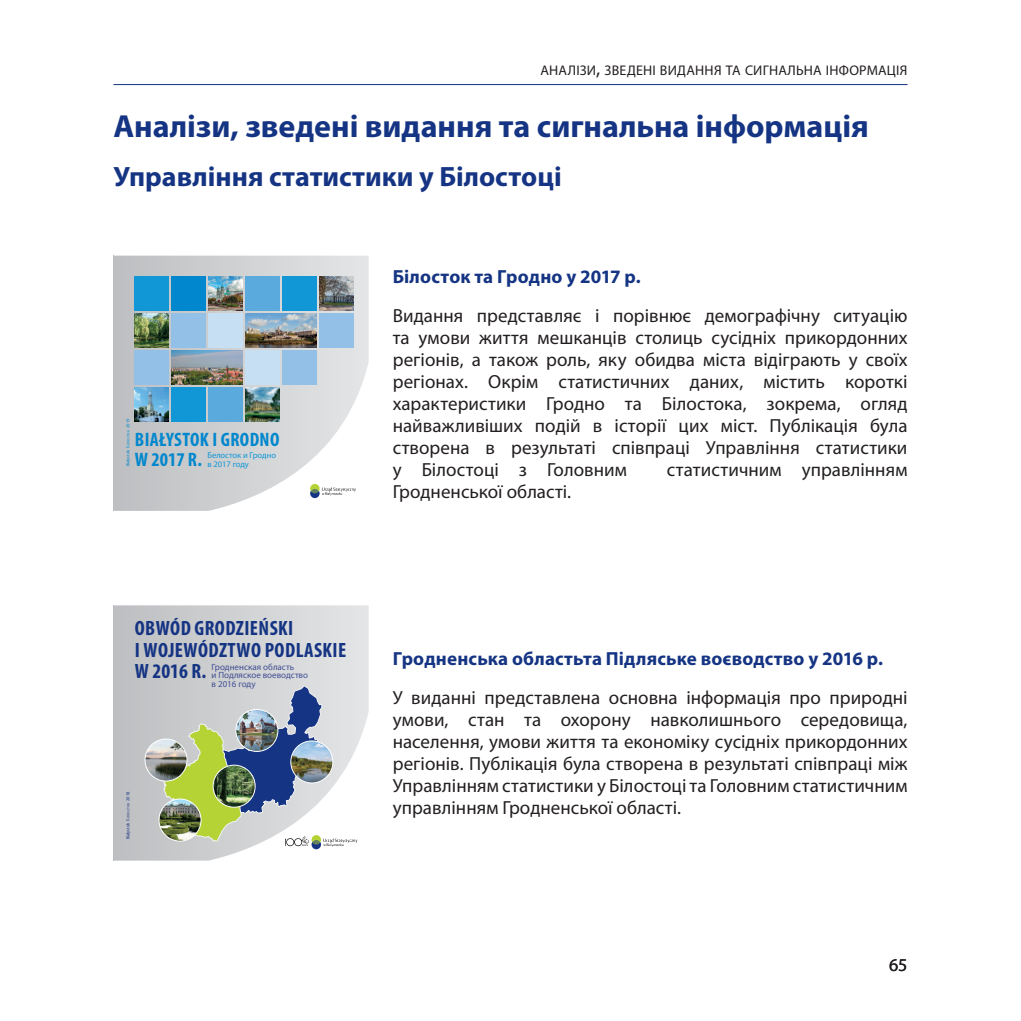
<style>
.page{position:relative;width:1021px;height:1021px;background:#fff}
.page>*{position:absolute;margin:0;border:0;box-sizing:border-box;transform-origin:0 0}
.t1{font:700 32px "Myriad Pro";color:#153483}
.t2{font:700 28px "Myriad Pro";color:#153483}
.t3{font:700 condensed 20.8px/21.4px "Myriad Pro";letter-spacing:.02em;color:#153483}
.t4{font:700 condensed 19.6px/20.4px "Myriad Pro";letter-spacing:.02em;color:#0087cd}
.t5{font:19px/22px "Myriad Pro";letter-spacing:.005em;color:#231f20;text-align:justify}
.t6{font:700 19px "Myriad Pro";letter-spacing:.01em;color:#153483}
.t7{font:18px "Myriad Pro";color:#231f20}
.t8{font:14px "Myriad Pro";letter-spacing:.015em;color:#231f20}
.t9{font:9px/8.4px "Myriad Pro";color:#404f93}
.t10{font:8.4px/8.4px "Myriad Pro";color:#1197d6}
.t11{font:4.4px "Myriad Pro";color:#0087cd}
.t12{font:4.4px "Myriad Pro";color:#153483}
.s1{font-size:20px}
.s2{color:#1197d6}
.s3{color:#404f93}
</style>
<div class="page">
<hr style="left:113px;top:84px;width:794px;height:1px;background:#153483">
<svg style="left:114px;top:256px;width:255px;height:255px"></svg>
<hr style="left:113px;top:256px;width:1px;height:255px;background:#bcbdc0">
<div style="left:310px;top:488px;width:9px;height:10px;background:#153483;border-radius:50%"></div>
<svg style="left:310px;top:484px;width:46px;height:11px"></svg>
<div style="left:171px;top:277px;width:35px;height:34px;background:#0087cd"></div>
<div style="left:245px;top:277px;width:34px;height:34px;background:#5aaade"></div>
<div style="left:282px;top:277px;width:34px;height:34px;background:#1197d6"></div>
<img style="left:319px;top:277px;width:34px;height:34px">
<img style="left:135px;top:314px;width:34px;height:34px">
<div style="left:171px;top:314px;width:35px;height:34px;background:#93c0e7"></div>
<div style="left:208px;top:314px;width:34px;height:34px;background:#c7dff2"></div>
<div style="left:319px;top:314px;width:34px;height:34px;background:#93c0e7"></div>
<div style="left:135px;top:350px;width:34px;height:34px;background:#93c0e7"></div>
<div style="left:282px;top:350px;width:34px;height:34px;background:#93c0e7"></div>
<div style="left:245px;top:350px;width:34px;height:34px;background:#c7dff2"></div>
<img style="left:135px;top:387px;width:34px;height:34px">
<div style="left:171px;top:387px;width:35px;height:34px;background:#1197d6"></div>
<div style="left:208px;top:387px;width:34px;height:34px;background:#5aaade"></div>
<img style="left:245px;top:387px;width:34px;height:34px">
<img style="left:245px;top:314px;width:71px;height:34px">
<img style="left:171px;top:350px;width:71px;height:34px">
<svg style="left:208px;top:277px;width:34px;height:34px"></svg>
<div style="left:135px;top:277px;width:34px;height:34px;background:#1197d6"></div>
<svg style="left:114px;top:605px;width:255px;height:255px;background:#d2d2d4"></svg>
<hr style="left:113px;top:605px;width:1px;height:255px;background:#bcbdc0">
<svg style="left:311px;top:839px;width:10px;height:10px"></svg>
<svg style="left:161px;top:685px;width:196px;height:161px;background:#b6c0b7"></svg>
<img style="left:145px;top:739px;width:42px;height:42px;border-radius:21px">
<div style="left:145px;top:738px;width:42px;height:43px;border:1px solid #fff;border-radius:50%"></div>
<img style="left:236px;top:709px;width:42px;height:42px;border-radius:21px">
<div style="left:235px;top:709px;width:43px;height:42px;border:1px solid #fff;border-radius:50%"></div>
<img style="left:213px;top:765px;width:42px;height:42px;border-radius:21px">
<div style="left:213px;top:765px;width:42px;height:42px;border:1px solid #fff;border-radius:50%"></div>
<img style="left:159px;top:799px;width:42px;height:42px;border-radius:21px">
<div style="left:159px;top:798px;width:42px;height:43px;border:1px solid #fff;border-radius:50%"></div>
<img style="left:291px;top:741px;width:42px;height:42px;border-radius:21px">
<div style="left:290px;top:740px;width:43px;height:43px;border:1px solid #fff;border-radius:50%"></div>
<p class="t8" style="left:540px;top:62px;width:368px">аналізи<span class="s1">,</span> зведені видання та сигнальна інформація</p>
<h1 class="t1" style="left:113px;top:106px;width:756px">Аналізи, зведені видання та сигнальна інформація</h1>
<h2 class="t2" style="left:113px;top:159px;width:450px">Управління статистики у Білостоці</h2>
<p class="t11" style="left:125px;top:466px;width:49px;rotate:-90deg">Białystok <span class="s2">Белосток</span> 2019</p>
<p class="t4" style="left:135px;top:428px;width:146px">BIAŁYSTOK I GRODNO<br>W 2017 R.</p>
<p class="t10" style="left:207px;top:451px;width:70px">Белосток и Гродно в 2017 году</p>
<p class="t3" style="left:135px;top:617px;width:213px">OBWÓD GRODZIEŃSKI<br>I WOJEWÓDZTWO PODLASKIE<br>W 2016 R.</p>
<p class="t9" style="left:212px;top:662px;width:98px">Гродненская область<br>и Подляское воеводство в 2016 году</p>
<p class="t12" style="left:125px;top:839px;width:49px;rotate:-90deg">Białystok <span class="s3">Белосток</span> 2018</p>
<p class="t6" style="left:393px;top:264px;width:249px">Білосток та Гродно у 2017 р.</p>
<p class="t5" style="left:393px;top:304px;width:516px">Видання представляє і порівнює демографічну ситуацію та умови життя мешканців столиць сусідніх прикордонних регіонів, а також роль, яку обидва міста відіграють у своїх регіонах. Окрім статистичних даних, містить короткі характеристики Гродно та Білостока, зокрема, огляд найважливіших подій в історії цих міст. Публікація була створена в результаті співпраці Управління статистики у Білостоці з Головним</p>
<p class="t5" style="left:667px;top:458px;width:242px">статистичним управлінням</p>
<p class="t5" style="left:393px;top:480px;width:180px">Гродненської області.</p>
<p class="t6" style="left:393px;top:646px;width:492px">Гродненська областьта Підляське воєводство у 2016 р.</p>
<p class="t5" style="left:393px;top:686px;width:516px">У виданні представлена основна інформація про природні умови, стан та охорону навколишнього середовища, населення, умови життя та економіку сусідніх прикордонних регіонів. Публікація була створена в результаті співпраці між Управлінням статистики у Білостоці та Головним статистичним управлінням Гродненської області.</p>
<p class="t7" style="left:889px;top:953px;width:20px">65</p>
</div>
